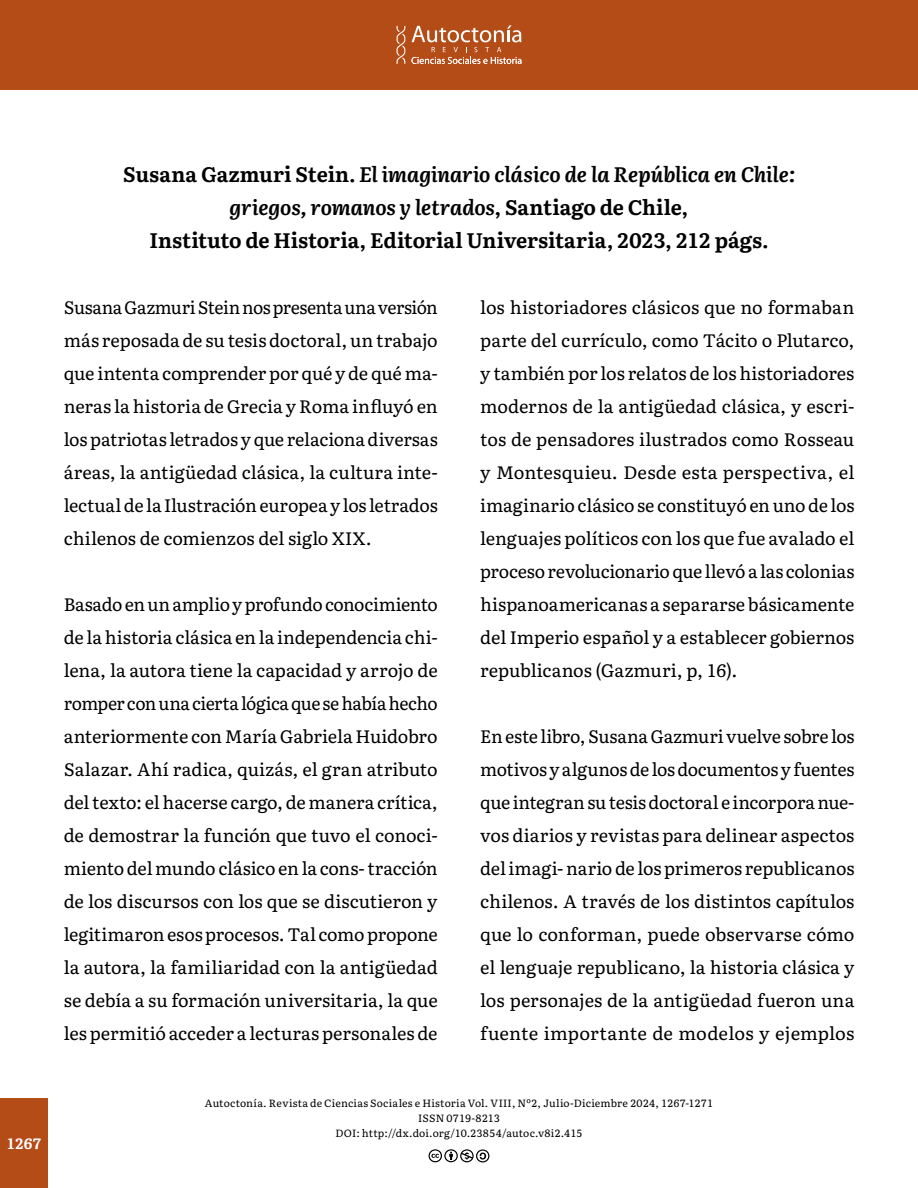
<style>
.page{position:relative;width:918px;height:1188px;background:#fff}
.page>*{position:absolute;margin:0;border:0;box-sizing:border-box;transform-origin:0 0}
.Título_Español{font:italic 700 21px "Literata";letter-spacing:-.005em;color:#000}
.Título_Español-2{font:700 21px "Literata";letter-spacing:-.005em;color:#000}
.Texto_Principal{font:18px/33px "Literata";color:#000;text-align:justify}
.t1{font:700 15px "Literata";color:#fff}
.DOI{font:10.5px "Literata";letter-spacing:.02em;color:#000}
.s1{font-style:normal}
</style>
<div class="page">
<div style="left:0;top:1099px;width:48px;height:89px;background:#b44c18"></div>
<div style="left:0;top:0;width:918px;height:89px;background:#b44c18"></div>
<svg style="left:396px;top:25px;width:126px;height:39px"></svg>
<svg style="left:429px;top:1149px;width:60px;height:13px"></svg>
<p class="t1" style="left:6px;top:1132px;width:36px">1267</p>
<p class="Título_Español" style="left:123px;top:157px;width:673px"><span class="s1">Susana Gazmuri Stein.</span> El imaginario clásico de la República en Chile:</p>
<p class="Título_Español" style="left:230px;top:190px;width:460px">griegos, romanos y letrados<span class="s1">, Santiago de Chile,</span></p>
<p class="Título_Español-2" style="left:149px;top:223px;width:621px">Instituto de Historia, Editorial Universitaria, 2023, 212 págs.</p>
<p class="Texto_Principal" style="left:64px;top:289px;width:376px">Susana Gazmuri Stein nos presenta una versión más reposada de su tesis doctoral, un trabajo que intenta comprender por qué y de qué ma&shy;neras la historia de Grecia y Roma influyó en los patriotas letrados y que relaciona diversas áreas, la antigüedad clásica, la cultura inte&shy;lectual de la Ilustración europea y los letrados chilenos de comienzos del siglo XIX.</p>
<p class="Texto_Principal" style="left:64px;top:586px;width:376px">Basado en un amplio y profundo conocimiento de la historia clásica en la independencia chi&shy;lena, la autora tiene la capacidad y arrojo de romper con una cierta lógica que se había hecho anteriormente con María Gabriela Huidobro Salazar. Ahí radica, quizás, el gran atributo del texto: el hacerse cargo, de manera crítica, de demostrar la función que tuvo el conoci&shy;miento del mundo clásico en la cons- tracción de los discursos con los que se discutieron y legitimaron esos procesos. Tal como propone la autora, la familiaridad con la antigüedad se debía a su formación universitaria, la que les permitió acceder a lecturas personales de</p>
<p class="Texto_Principal" style="left:480px;top:289px;width:376px">los historiadores clásicos que no formaban parte del currículo, como Tácito o Plutarco, y también por los relatos de los historiadores modernos de la antigüedad clásica, y escri&shy;tos de pensadores ilustrados como Rosseau y Montesquieu. Desde esta perspectiva, el imaginario clásico se constituyó en uno de los lenguajes políticos con los que fue avalado el proceso revolucionario que llevó a las colonias hispanoamericanas a separarse básicamente del Imperio español y a establecer gobiernos republicanos (Gazmuri, p, 16).</p>
<p class="Texto_Principal" style="left:480px;top:718px;width:376px">En este libro, Susana Gazmuri vuelve sobre los motivos y algunos de los documentos y fuentes que integran su tesis doctoral e incorpora nue&shy;vos diarios y revistas para delinear aspectos del imagi- nario de los primeros republicanos chilenos. A través de los distintos capítulos que lo conforman, puede observarse cómo el lenguaje republicano, la historia clásica y los personajes de la antigüedad fueron una fuente importante de modelos y ejemplos</p>
<p class="DOI" style="left:205px;top:1095px;width:510px">Autoctonía. Revista de Ciencias Sociales e Historia Vol. VIII, Nº2, Julio-Diciembre 2024, 1267-1271</p>
<p class="DOI" style="left:418px;top:1110px;width:83px">ISSN 0719-8213</p>
<p class="DOI" style="left:335px;top:1125px;width:249px">DOI: http://dx.doi.org/10.23854/autoc.v8i2.415</p>
</div>
